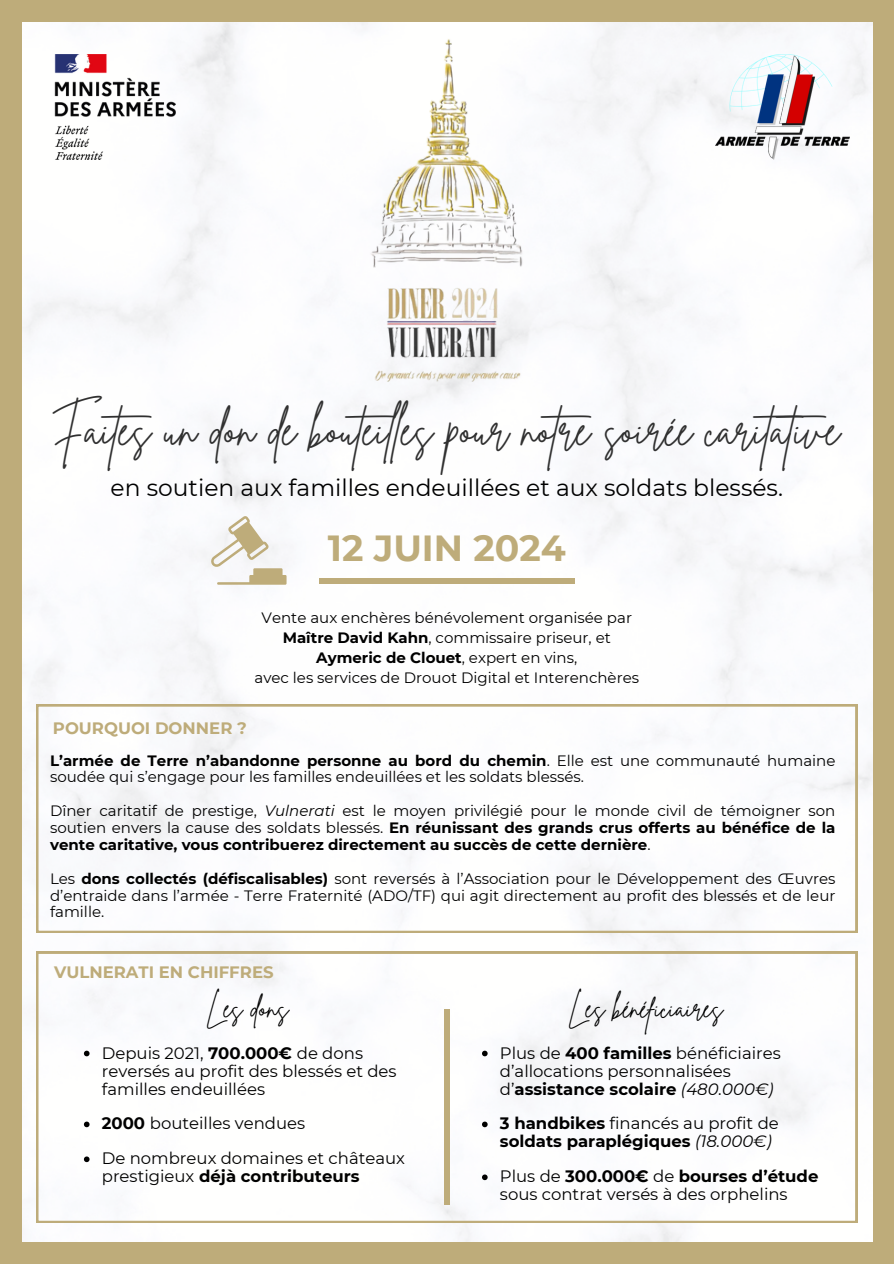
<style>
.page{position:relative;width:894px;height:1264px;background:#fff}
.page>*{position:absolute;margin:0;border:0;box-sizing:border-box;transform-origin:0 0}
.t1{font:45px "Brittany Signature";color:#303030}
.t2{font:700 36.3px "Montserrat";color:#beac7a}
.t3{font:27px "Brittany Signature";color:#000}
.t4{font:23.4px "Montserrat";color:#000}
.t5{font:16.5px/18px "Montserrat";color:#000}
.t6{font:700 16.5px/18px "Montserrat";color:#000}
.t7{font:700 16.5px "Montserrat";color:#beac7a}
.t8{font:15px/16.8px "Montserrat";color:#000;text-align:justify}
.t9{font:700 15px "Montserrat";color:#000}
.s1{font-weight:700}
.s2{font-weight:400}
.s3{font-style:italic}
.s4{font-weight:400;font-style:italic}
</style>
<div class="page">
<img style="left:21px;top:21px;width:851px;height:1220px">
<img style="left:364px;top:36px;width:164px;height:354px">
<div style="left:0;top:1px;width:21px;height:1262px;background:#beac7a"></div>
<div style="left:872px;top:1px;width:21px;height:1262px;background:#beac7a"></div>
<div style="left:0;top:1241px;width:893px;height:22px;background:#beac7a"></div>
<div style="left:0;top:0;width:893px;height:21px;background:#beac7a"></div>
<img style="left:53px;top:55px;width:123px;height:105px">
<img style="left:714px;top:55px;width:134px;height:105px">
<svg style="left:36px;top:951px;width:820px;height:271px"></svg>
<svg style="left:36px;top:704px;width:820px;height:228px"></svg>
<div style="left:319px;top:578px;width:255px;height:6px;background:#beac7a"></div>
<svg style="left:211px;top:516px;width:75px;height:68px"></svg>
<svg style="left:482px;top:1050px;width:5px;height:6px"></svg>
<svg style="left:482px;top:1121px;width:5px;height:6px"></svg>
<svg style="left:482px;top:1174px;width:5px;height:6px"></svg>
<svg style="left:84px;top:1050px;width:5px;height:6px"></svg>
<svg style="left:84px;top:1121px;width:5px;height:6px"></svg>
<svg style="left:84px;top:1156px;width:5px;height:6px"></svg>
<div style="left:444px;top:1008px;width:5px;height:196px;background:#beac7a"></div>
<h1 class="t1" style="left:50px;top:401px;width:790px">Faites un don de bouteil es pour notre soirée caritative</h1>
<p class="t4" style="left:111px;top:473px;width:673px">en soutien aux familles endeuillées et aux soldats blessés.</p>
<p class="t2" style="left:328px;top:526px;width:239px">12 JUIN 2024</p>
<p class="t8" style="left:261px;top:609px;width:372px">Vente aux enchères bénévolement organisée par</p>
<h5 class="t8" style="left:283px;top:629px;width:329px"><span class="s1">Maître David Kahn</span>, commissaire priseur, et</h5>
<p class="t9" style="left:316px;top:648px;width:262px">Aymeric de Clouet<span class="s2">, expert en vins,</span></p>
<p class="t8" style="left:254px;top:669px;width:386px">avec les services de Drouot Digital et Interenchères</p>
<h4 class="t7" style="left:53px;top:718px;width:195px">POURQUOI DONNER ?</h4>
<p class="t8" style="left:50px;top:751px;width:786px"><span class="s1">L’armée de Terre n’abandonne personne au bord du chemin</span>. Elle est une communauté humaine soudée qui s’engage pour les familles endeuillées et les soldats blessés.</p>
<h2 class="t8" style="left:50px;top:802px;width:786px">Dîner caritatif de prestige, <span class="s3">Vulnerati</span> est le moyen privilégié pour le monde civil de témoigner son soutien envers la cause des soldats blessés. <span class="s1">En réunissant des grands crus offerts au bénéfice de la vente caritative, vous contribuerez directement au succès de cette dernière</span>.</h2>
<p class="t8" style="left:50px;top:869px;width:786px">Les <span class="s1">dons collectés (défiscalisables)</span> sont reversés à l’Association pour le Développement des Œuvres d’entraide dans l’armée - Terre Fraternité (ADO/TF) qui agit directement au profit des blessés et de leur famille.</p>
<p class="t7" style="left:54px;top:962px;width:221px">VULNERATI EN CHIFFRES</p>
<p class="t3" style="left:206px;top:990px;width:84px">Les dons</p>
<p class="t3" style="left:567px;top:990px;width:156px">Les bénéficiaires</p>
<p class="t5" style="left:102px;top:1043px;width:296px">Depuis 2021, <span class="s1">700.000€</span> de dons reversés au profit des blessés et des familles endeuillées</p>
<p class="t5" style="left:102px;top:1114px;width:205px"><span class="s1">2000</span> bouteilles vendues</p>
<h3 class="t5" style="left:102px;top:1149px;width:304px">De nombreux domaines et châteaux prestigieux <span class="s1">déjà contributeurs</span></h3>
<h5 class="t5" style="left:500px;top:1043px;width:282px">Plus de <span class="s1">400 familles</span> bénéficiaires d’allocations personnalisées d’<span class="s1">assistance scolaire</span> <span class="s3">(480.000€)</span></h5>
<h3 class="t6" style="left:500px;top:1114px;width:280px">3 handbikes <span class="s2">financés au profit de </span>soldats paraplégiques <span class="s4">(18.000€)</span></h3>
<p class="t5" style="left:500px;top:1167px;width:320px">Plus de <span class="s1">300.000€</span> de <span class="s1">bourses d’étude </span>sous contrat versés à des orphelins</p>
</div>
